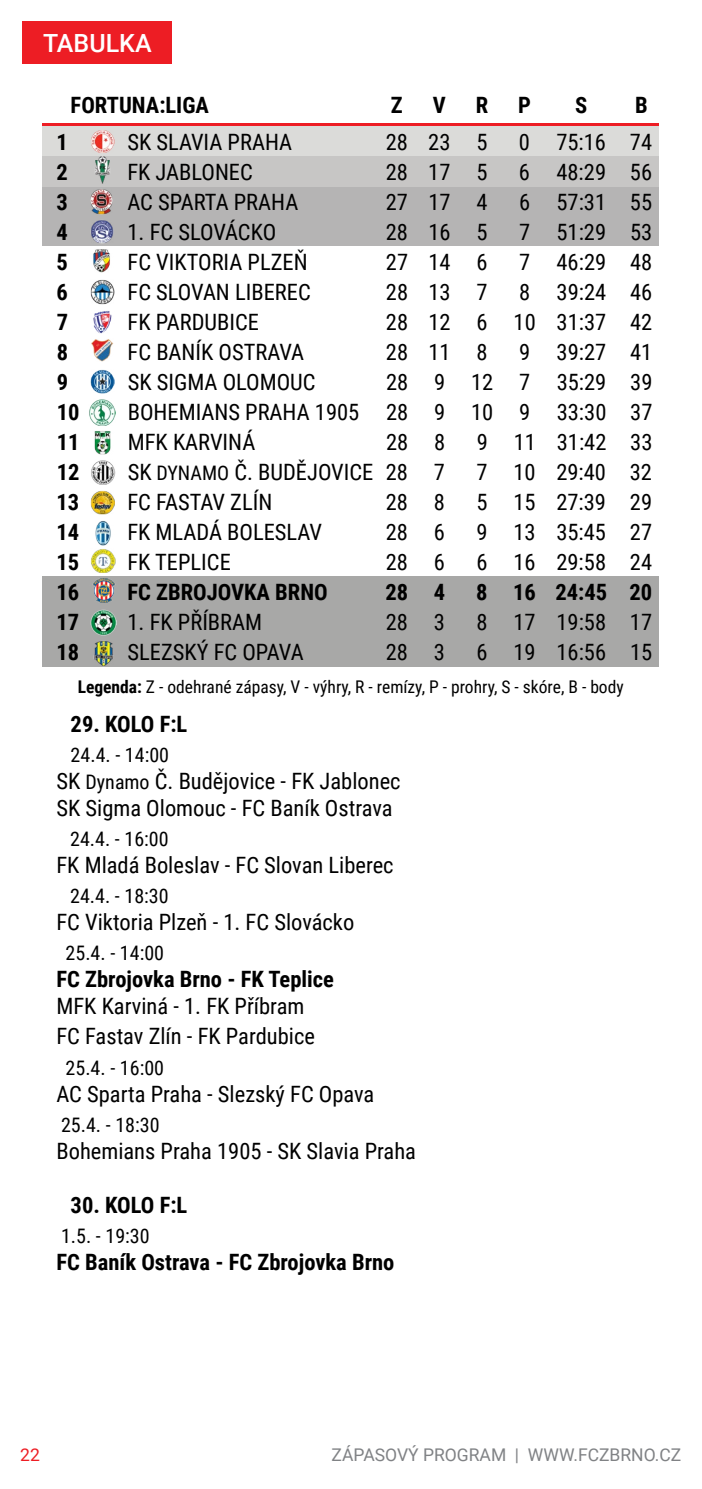
<style>
.page{position:relative;width:702px;height:1489px;background:#fff}
.page>*{position:absolute;margin:0;border:0;box-sizing:border-box;transform-origin:0 0}
.t1{font:500 25px "Roboto";color:#fff}
.t2{font:22.5px/27px "Roboto Condensed";color:#000}
.t3{font:700 22.5px "Roboto Condensed";color:#000}
.t4{font:20px "Roboto Condensed";color:#000}
.t5{font:17.5px "Roboto Condensed";color:#000}
.t6{font:17.5px "Roboto";color:#808285}
.t7{font:17.5px "Roboto";color:#ed1d24}
.s1{font-size:20px}
.s2{font-weight:700}
</style>
<div class="page">
<div style="left:22px;top:21px;width:149px;height:43px;background:#ed1d24"></div>
<div style="left:42px;top:126px;width:617px;height:30px;background:#dbdbd9"></div>
<hr style="left:42px;top:123px;width:617px;height:3px;background:#ed1d24">
<div style="left:42px;top:186px;width:617px;height:59px;background:#b5b4b4"></div>
<div style="left:42px;top:156px;width:617px;height:30px;background:#c7c6c5"></div>
<div style="left:42px;top:575px;width:617px;height:91px;background:#a8a8a7"></div>
<img style="left:89px;top:399px;width:27px;height:27px">
<img style="left:93px;top:249px;width:17px;height:24px">
<img style="left:94px;top:431px;width:17px;height:23px">
<img style="left:90px;top:280px;width:24px;height:24px">
<img style="left:92px;top:578px;width:23px;height:25px">
<img style="left:91px;top:460px;width:25px;height:24px">
<img style="left:90px;top:369px;width:24px;height:24px">
<img style="left:90px;top:490px;width:24px;height:24px">
<img style="left:95px;top:521px;width:16px;height:24px">
<img style="left:91px;top:549px;width:24px;height:24px">
<img style="left:91px;top:130px;width:23px;height:23px">
<img style="left:93px;top:311px;width:19px;height:23px">
<img style="left:95px;top:156px;width:15px;height:28px">
<img style="left:91px;top:220px;width:22px;height:23px">
<img style="left:91px;top:339px;width:22px;height:23px">
<img style="left:90px;top:609px;width:26px;height:26px">
<img style="left:93px;top:641px;width:20px;height:25px">
<img style="left:90px;top:189px;width:23px;height:25px">
<p class="t1" style="left:43px;top:26px;width:110px">TABULKA</p>
<p class="t3" style="left:71px;top:89px;width:140px">FORTUNA:LIGA</p>
<p class="t3" style="left:391px;top:89px;width:13px">Z</p>
<p class="t3" style="left:433px;top:89px;width:15px">V</p>
<p class="t3" style="left:475px;top:89px;width:14px">R</p>
<p class="t3" style="left:518px;top:89px;width:14px">P</p>
<p class="t3" style="left:575px;top:89px;width:14px">S</p>
<p class="t3" style="left:635px;top:89px;width:14px">B</p>
<p class="t3" style="left:56px;top:126px;width:13px">1</p>
<p class="t2" style="left:127px;top:128px;width:166px">SK SLAVIA PRAHA</p>
<p class="t2" style="left:385px;top:128px;width:103px">28 23 5</p>
<p class="t2" style="left:519px;top:128px;width:135px">0 75:16 74</p>
<p class="t3" style="left:56px;top:156px;width:13px">2</p>
<p class="t2" style="left:127px;top:158px;width:127px">FK JABLONEC</p>
<p class="t2" style="left:386px;top:158px;width:103px">28 17 5</p>
<p class="t2" style="left:519px;top:158px;width:135px">6 48:29 56</p>
<p class="t3" style="left:56px;top:186px;width:13px">3</p>
<p class="t2" style="left:127px;top:188px;width:172px">AC SPARTA PRAHA</p>
<p class="t2" style="left:386px;top:188px;width:103px">27 17 4</p>
<p class="t2" style="left:519px;top:188px;width:135px">6 57:31 55</p>
<p class="t3" style="left:57px;top:216px;width:13px">4</p>
<p class="t2" style="left:127px;top:218px;width:150px">1. FC SLOVÁCKO</p>
<p class="t2" style="left:386px;top:218px;width:103px">28 16 5</p>
<p class="t2" style="left:519px;top:218px;width:135px">7 51:29 53</p>
<p class="t3" style="left:57px;top:246px;width:13px">5</p>
<p class="t2" style="left:127px;top:248px;width:181px">FC VIKTORIA PLZEŇ</p>
<p class="t2" style="left:386px;top:248px;width:103px">27 14 6</p>
<p class="t2" style="left:519px;top:248px;width:135px">7 46:29 48</p>
<p class="t3" style="left:57px;top:276px;width:13px">6</p>
<p class="t2" style="left:128px;top:278px;width:185px">FC SLOVAN LIBEREC</p>
<p class="t2" style="left:386px;top:278px;width:103px">28 13 7</p>
<p class="t2" style="left:519px;top:278px;width:135px">8 39:24 46</p>
<p class="t3" style="left:57px;top:306px;width:13px">7</p>
<p class="t2" style="left:128px;top:308px;width:133px">FK PARDUBICE</p>
<p class="t2" style="left:386px;top:308px;width:268px">28 12 6 10 31:37 42</p>
<p class="t3" style="left:57px;top:336px;width:13px">8</p>
<p class="t2" style="left:128px;top:338px;width:178px">FC BANÍK OSTRAVA</p>
<p class="t2" style="left:386px;top:338px;width:103px">28 11 8</p>
<p class="t2" style="left:519px;top:338px;width:135px">9 39:27 41</p>
<p class="t3" style="left:57px;top:366px;width:13px">9</p>
<p class="t2" style="left:128px;top:368px;width:189px">SK SIGMA OLOMOUC</p>
<p class="t2" style="left:386px;top:368px;width:268px">28 9 12 7 35:29 39</p>
<p class="t3" style="left:57px;top:396px;width:24px">10</p>
<p class="t2" style="left:128px;top:398px;width:526px">BOHEMIANS PRAHA 1905 28 9 10 9 33:30 37</p>
<p class="t3" style="left:57px;top:426px;width:24px">11</p>
<p class="t2" style="left:128px;top:428px;width:129px">MFK KARVINÁ</p>
<p class="t2" style="left:386px;top:428px;width:61px">28 8</p>
<p class="t2" style="left:477px;top:428px;width:177px">9 11 31:42 33</p>
<p class="t3" style="left:57px;top:456px;width:24px">12</p>
<p class="t2" style="left:128px;top:458px;width:318px">SK <span class="s1">DYNAMO</span> Č. BUDĚJOVICE 28 7</p>
<p class="t2" style="left:476px;top:458px;width:177px">7 10 29:40 32</p>
<p class="t3" style="left:56px;top:486px;width:24px">13</p>
<p class="t2" style="left:127px;top:488px;width:146px">FC FASTAV ZLÍN</p>
<p class="t2" style="left:385px;top:488px;width:61px">28 8</p>
<p class="t2" style="left:476px;top:488px;width:177px">5 15 27:39 29</p>
<p class="t3" style="left:56px;top:516px;width:24px">14</p>
<p class="t2" style="left:127px;top:518px;width:196px">FK MLADÁ BOLESLAV</p>
<p class="t2" style="left:386px;top:518px;width:61px">28 6</p>
<p class="t2" style="left:476px;top:518px;width:177px">9 13 35:45 27</p>
<p class="t3" style="left:56px;top:546px;width:24px">15</p>
<p class="t2" style="left:127px;top:548px;width:105px">FK TEPLICE</p>
<p class="t2" style="left:386px;top:548px;width:61px">28 6</p>
<p class="t2" style="left:476px;top:548px;width:177px">6 16 29:58 24</p>
<p class="t3" style="left:56px;top:576px;width:24px">16</p>
<p class="t3" style="left:127px;top:576px;width:202px">FC ZBROJOVKA BRNO</p>
<p class="t3" style="left:385px;top:576px;width:61px">28 4</p>
<p class="t3" style="left:476px;top:576px;width:177px">8 16 24:45 20</p>
<p class="t3" style="left:57px;top:606px;width:24px">17</p>
<p class="t2" style="left:127px;top:608px;width:136px">1. FK PŘÍBRAM</p>
<p class="t2" style="left:386px;top:608px;width:61px">28 3</p>
<p class="t2" style="left:476px;top:608px;width:177px">8 17 19:58 17</p>
<p class="t3" style="left:57px;top:636px;width:24px">18</p>
<p class="t2" style="left:127px;top:638px;width:178px">SLEZSKÝ FC OPAVA</p>
<p class="t2" style="left:386px;top:638px;width:61px">28 3</p>
<p class="t2" style="left:476px;top:638px;width:177px">6 19 16:56 15</p>
<p class="t5" style="left:78px;top:675px;width:547px"><span class="s2">Legenda:</span> Z - odehrané zápasy, V - výhry, R - remízy, P - prohry, S - skóre, B - body</p>
<p class="t3" style="left:71px;top:708px;width:118px">29. KOLO F:L</p>
<p class="t4" style="left:71px;top:741px;width:100px">24.4. - 14:00</p>
<p class="t2" style="left:56px;top:767px;width:345px">SK <span class="s1">Dynamo</span> Č. Budějovice - FK Jablonec<br>SK Sigma Olomouc - FC Baník Ostrava</p>
<p class="t4" style="left:70px;top:825px;width:100px">24.4. - 16:00</p>
<p class="t2" style="left:56px;top:851px;width:338px">FK Mladá Boleslav - FC Slovan Liberec</p>
<p class="t4" style="left:70px;top:882px;width:100px">24.4. - 18:30</p>
<p class="t2" style="left:56px;top:908px;width:299px">FC Viktoria Plzeň - 1. FC Slovácko</p>
<p class="t4" style="left:66px;top:939px;width:100px">25.4. - 14:00</p>
<p class="t3" style="left:56px;top:963px;width:279px">FC Zbrojovka Brno - FK Teplice</p>
<p class="t2" style="left:56px;top:990px;width:260px;line-height:30px">MFK Karviná - 1. FK Příbram<br>FC Fastav Zlín - FK Pardubice</p>
<p class="t4" style="left:66px;top:1053px;width:100px">25.4. - 16:00</p>
<p class="t2" style="left:56px;top:1079px;width:319px">AC Sparta Praha - Slezský FC Opava</p>
<p class="t4" style="left:61px;top:1110px;width:100px">25.4. - 18:30</p>
<p class="t2" style="left:56px;top:1136px;width:361px">Bohemians Praha 1905 - SK Slavia Praha</p>
<p class="t3" style="left:71px;top:1188px;width:118px">30. KOLO F:L</p>
<p class="t4" style="left:61px;top:1221px;width:90px">1.5. - 19:30</p>
<p class="t3" style="left:56px;top:1245px;width:339px">FC Baník Ostrava - FC Zbrojovka Brno</p>
<p class="t7" style="left:20px;top:1442px;width:21px">22</p>
<p class="t6" style="left:331px;top:1442px;width:351px">ZÁPASOVÝ PROGRAM | WWW.FCZBRNO.CZ</p>
</div>
